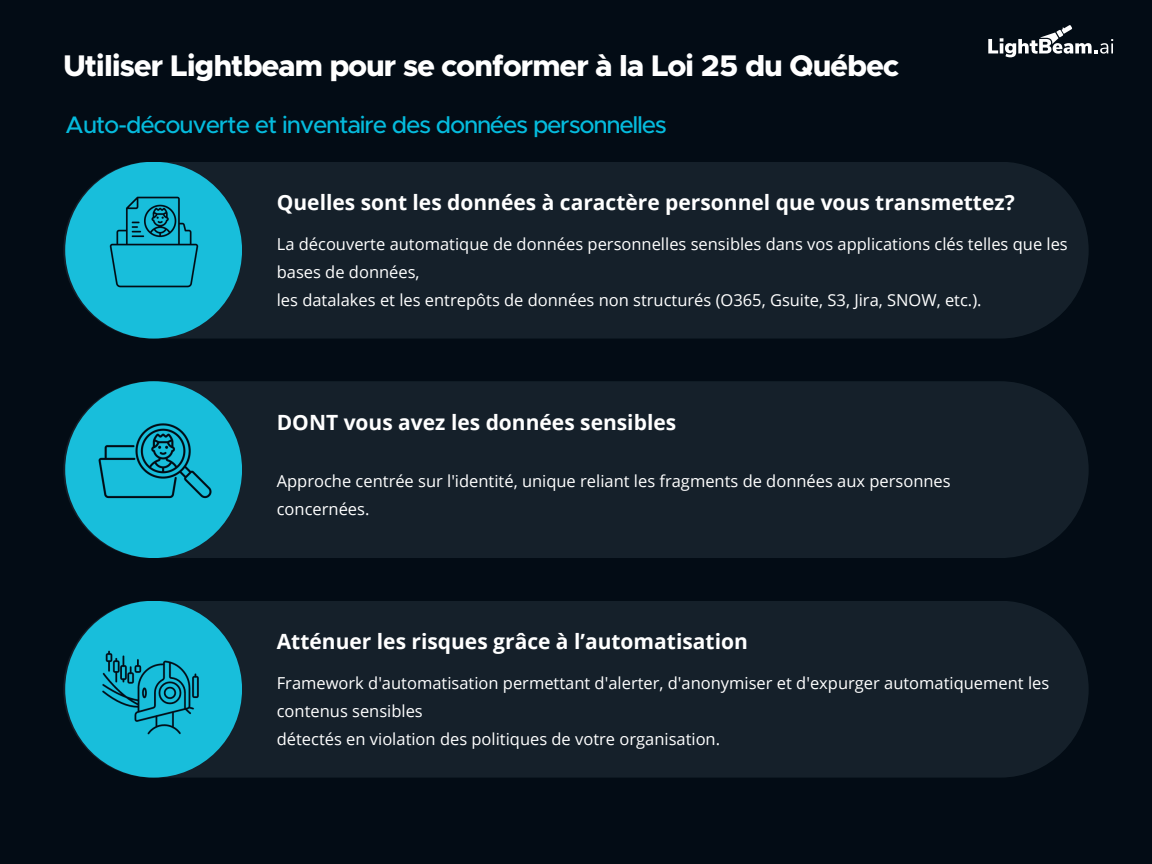
<style>
.page{position:relative;width:1152px;height:864px;background:#030c15}
.page>*{position:absolute;margin:0;border:0;box-sizing:border-box;transform-origin:0 0}
.t1{font:800 30px "Metropolis";letter-spacing:-.025em;color:#fff}
.t2{font:500 24px "Metropolis";letter-spacing:-.025em;color:#05bbdd}
.t3{font:700 21px "Open Sans";color:#fff}
.t4{font:16.5px/28.2px "Open Sans";color:#fff}
</style>
<div class="page">
<svg style="left:988px;top:25px;width:125px;height:32px"></svg>
<div style="left:63px;top:162px;width:1026px;height:177px;background:#15202a;border-radius:88px"></div>
<div style="left:65px;top:162px;width:177px;height:177px;background:#18bedb;border-radius:50%"></div>
<img style="left:109px;top:196px;width:90px;height:92px">
<div style="left:63px;top:381px;width:1026px;height:177px;background:#15202a;border-radius:88px"></div>
<div style="left:65px;top:381px;width:177px;height:177px;background:#18bedb;border-radius:50%"></div>
<img style="left:92px;top:399px;width:123px;height:100px">
<div style="left:63px;top:601px;width:1026px;height:177px;background:#15202a;border-radius:88px"></div>
<div style="left:65px;top:601px;width:177px;height:177px;background:#18bedb;border-radius:50%"></div>
<img style="left:102px;top:650px;width:97px;height:85px">
<p class="t1" style="left:63px;top:52px;width:837px">Utiliser Lightbeam pour se conformer à la Loi 25 du Québec</p>
<p class="t2" style="left:65px;top:114px;width:603px">Auto-découverte et inventaire des données personnelles</p>
<p class="t3" style="left:277px;top:188px;width:739px">Quelles sont les données à caractère personnel que vous transmettez?</p>
<p class="t4" style="left:277px;top:229px;width:793px">La découverte automatique de données personnelles sensibles dans vos applications clés telles que les bases de données,</p>
<p class="t4" style="left:277px;top:285px;width:706px">les datalakes et les entrepôts de données non structurés (O365, Gsuite, S3, Jira, SNOW, etc.).</p>
<p class="t3" style="left:277px;top:407px;width:401px">DONT vous avez les données sensibles</p>
<p class="t4" style="left:277px;top:467px;width:675px">Approche centrée sur l'identité, unique reliant les fragments de données aux personnes concernées.</p>
<p class="t3" style="left:277px;top:627px;width:473px">Atténuer les risques grâce à l’automatisation</p>
<p class="t4" style="left:277px;top:668px;width:774px">Framework d'automatisation permettant d'alerter, d'anonymiser et d'expurger automatiquement les contenus sensibles</p>
<p class="t4" style="left:277px;top:724px;width:445px">détectés en violation des politiques de votre organisation.</p>
</div>
